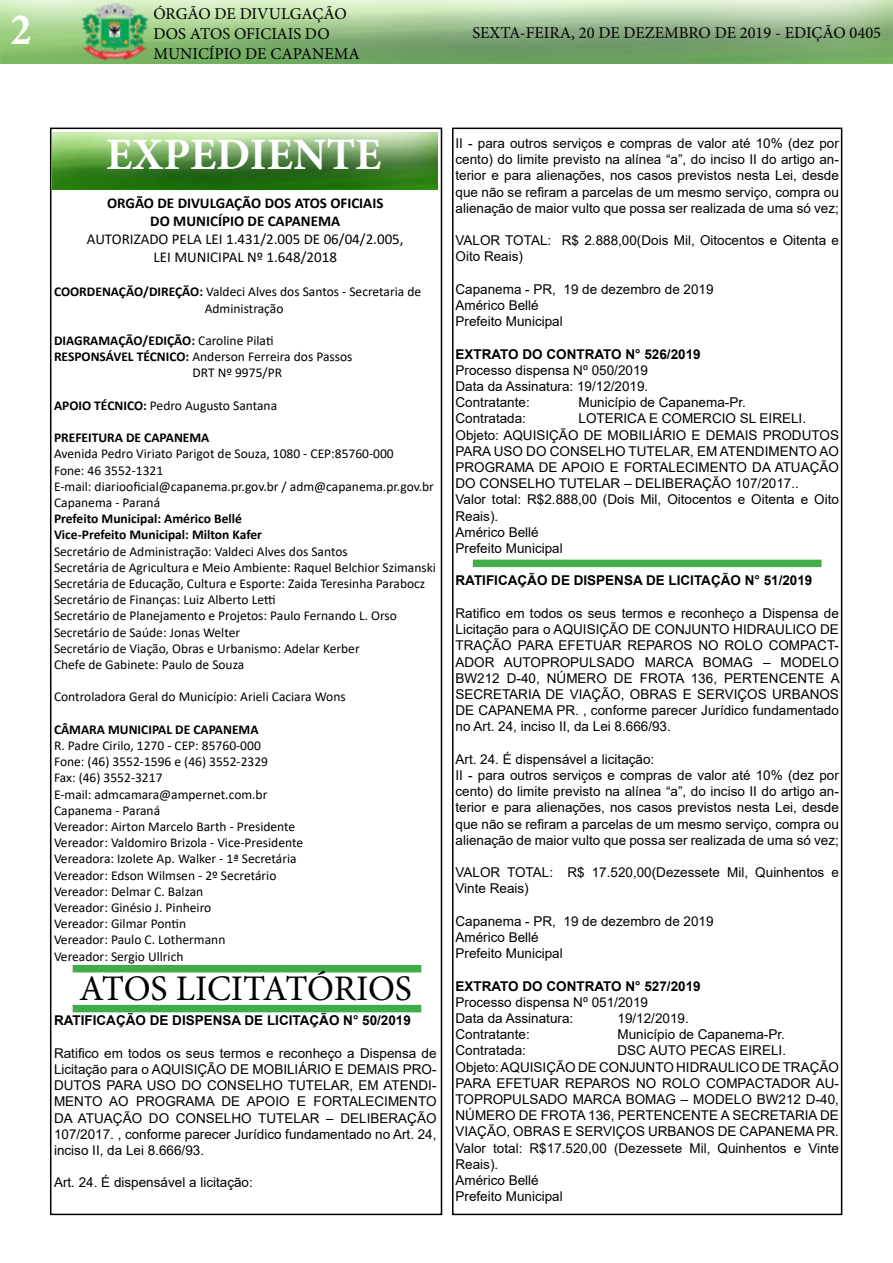
<style>
.page{position:relative;width:893px;height:1263px;background:#fff}
.page>*{position:absolute;margin:0;border:0;box-sizing:border-box;transform-origin:0 0}
.t1{font:700 45px "Minion Pro";color:#fff}
.t2{font:700 condensed 45px "Minion Pro";color:#fff}
.t3{font:36px "Minion Pro";letter-spacing:-.01em;color:#000}
.t4{font:16.5px/19.8px "Minion Pro";color:#000}
.t5{font:15px/18px "Calibri";color:#000;text-align:center}
.t6{font:700 15px/18px "Calibri";color:#000;text-align:center}
.t7{font:13.5px/16.2px "Arial";color:#000}
.t8{font:13.5px/16.2px "Calibri";color:#000}
.t9{font:700 13.5px/16.2px "Calibri";color:#000}
.t10{font:700 13.5px "Arial";color:#000}
.s1{font-weight:700}
.s2{font-weight:400}
</style>
<div class="page">
<div style="left:50px;top:128px;width:392px;height:1087px;border:2px solid #000"></div>
<img style="left:0;top:0;width:893px;height:64px">
<div style="left:452px;top:128px;width:390px;height:1087px;border:2px solid #000"></div>
<img style="left:53px;top:132px;width:384px;height:58px">
<div style="left:73px;top:965px;width:348px;height:7px;background:#41ad49"></div>
<div style="left:73px;top:1005px;width:348px;height:7px;background:#41ad49"></div>
<div style="left:473px;top:560px;width:348px;height:7px;background:#41ad49"></div>
<h1 class="t2" style="left:11px;top:-1px;width:22px">2</h1>
<p class="t4" style="left:153px;top:4px;width:208px">ÓRGÃO DE DIVULGAÇÃO<br>DOS ATOS OFICIAIS DO<br>MUNICÍPIO DE CAPANEMA</p>
<p class="t4" style="left:473px;top:23px;width:410px">SEXTA-FEIRA, 20 DE DEZEMBRO DE 2019 - EDIÇÃO 0405</p>
<h1 class="t1" style="left:106px;top:123px;width:277px">EXPEDIENTE</h1>
<p class="t6" style="left:107px;top:194px;width:278px">ORGÃO DE DIVULGAÇÃO DOS ATOS OFICIAIS<br>DO MUNICÍPIO DE CAPANEMA</p>
<p class="t5" style="left:87px;top:230px;width:318px">AUTORIZADO PELA LEI 1.431/2.005 DE 06/04/2.005,<br>LEI MUNICIPAL Nº 1.648/2018</p>
<p class="t8" style="left:205px;top:283px;width:218px;text-indent:-151px"><span class="s1">COORDENAÇÃO/DIREÇÃO:</span> Valdeci Alves dos Santos - Secretaria de<br>Administração</p>
<p class="t9" style="left:54px;top:332px;width:221px">DIAGRAMAÇÃO/EDIÇÃO: <span class="s2">Caroline Pilati</span></p>
<p class="t8" style="left:54px;top:348px;width:300px"><span class="s1">RESPONSÁVEL TÉCNICO:</span> Anderson Ferreira dos Passos</p>
<p class="t8" style="left:193px;top:364px;width:91px">DRT Nº 9975/PR</p>
<p class="t8" style="left:54px;top:397px;width:225px"><span class="s1">APOIO TÉCNICO:</span> Pedro Augusto Santana</p>
<p class="t9" style="left:54px;top:429px;width:157px">PREFEITURA DE CAPANEMA</p>
<p class="t8" style="left:54px;top:445px;width:381px">Avenida Pedro Viriato Parigot de Souza, 1080 - CEP:85760-000<br>Fone: 46 3552-1321<br>E-mail: diariooficial@capanema.pr.gov.br / adm@capanema.pr.gov.br Capanema - Paraná</p>
<p class="t9" style="left:54px;top:510px;width:209px">Prefeito Municipal: Américo Bellé<br>Vice-Prefeito Municipal: Milton Kafer</p>
<p class="t8" style="left:54px;top:543px;width:384px">Secretário de Administração: Valdeci Alves dos Santos<br>Secretária de Agricultura e Meio Ambiente: Raquel Belchior Szimanski Secretária de Educação, Cultura e Esporte: Zaida Teresinha Parabocz Secretário de Finanças: Luiz Alberto Letti<br>Secretário de Planejamento e Projetos: Paulo Fernando L. Orso Secretário de Saúde: Jonas Welter<br>Secretário de Viação, Obras e Urbanismo: Adelar Kerber<br>Chefe de Gabinete: Paulo de Souza</p>
<p class="t8" style="left:54px;top:688px;width:293px">Controladora Geral do Município: Arieli Caciara Wons</p>
<p class="t9" style="left:54px;top:721px;width:206px">CÂMARA MUNICIPAL DE CAPANEMA</p>
<p class="t8" style="left:54px;top:737px;width:251px">R. Padre Cirilo, 1270 - CEP: 85760-000<br>Fone: (46) 3552-1596 e (46) 3552-2329<br>Fax: (46) 3552-3217<br>E-mail: admcamara@ampernet.com.br Capanema - Paraná<br>Vereador: Airton Marcelo Barth - Presidente Vereador: Valdomiro Brizola - Vice-Presidente Vereadora: Izolete Ap. Walker - 1ª Secretária Vereador: Edson Wilmsen - 2º Secretário Vereador: Delmar C. Balzan<br>Vereador: Ginésio J. Pinheiro<br>Vereador: Gilmar Pontin<br>Vereador: Paulo C. Lothermann<br>Vereador: Sergio Ullrich</p>
<h2 class="t3" style="left:79px;top:964px;width:334px">ATOS LICITATÓRIOS</h2>
<p class="t10" style="left:54px;top:1011px;width:358px">RATIFICAÇÃO DE DISPENSA DE LICITAÇÃO N° 50/2019</p>
<p class="t7" style="left:54px;top:1045px;width:384px;text-align:justify">Ratifico em todos os seus termos e reconheço a Dispensa de Licitação para o AQUISIÇÃO DE MOBILIÁRIO E DEMAIS PRO-DUTOS PARA USO DO CONSELHO TUTELAR, EM ATENDI-MENTO AO PROGRAMA DE APOIO E FORTALECIMENTO DA ATUAÇÃO DO CONSELHO TUTELAR – DELIBERAÇÃO 107/2017. , conforme parecer Jurídico fundamentado no Art. 24, inciso II, da Lei 8.666/93.</p>
<p class="t7" style="left:54px;top:1174px;width:200px">Art. 24. É dispensável a licitação:</p>
<p class="t7" style="left:455px;top:135px;width:385px;text-align:justify">II - para outros serviços e compras de valor até 10% (dez por cento) do limite previsto na alínea “a”, do inciso II do artigo an&shy;terior e para alienações, nos casos previstos nesta Lei, desde que não se refiram a parcelas de um mesmo serviço, compra ou alienação de maior vulto que possa ser realizada de uma só vez;</p>
<p class="t7" style="left:455px;top:232px;width:385px">VALOR TOTAL: R$ 2.888,00(Dois Mil, Oitocentos e Oitenta e<br>Oito Reais)</p>
<p class="t7" style="left:455px;top:281px;width:260px">Capanema - PR, 19 de dezembro de 2019<br>Américo Bellé<br>Prefeito Municipal</p>
<p class="t10" style="left:455px;top:344px;width:247px">EXTRATO DO CONTRATO N° 526/2019</p>
<p class="t7" style="left:455px;top:362px;width:194px;text-align:justify">Processo dispensa Nº 050/2019<br>Data da Assinatura: 19/12/2019.<br>Contratante:</p>
<p class="t7" style="left:578px;top:394px;width:169px">Município de Capanema-Pr.</p>
<p class="t7" style="left:455px;top:410px;width:385px;text-indent:123px">LOTERICA E COMERCIO SL EIRELI.<br>Objeto: AQUISIÇÃO DE MOBILIÁRIO E DEMAIS PRODUTOS PARA USO DO CONSELHO TUTELAR, EM ATENDIMENTO AO PROGRAMA DE APOIO E FORTALECIMENTO DA ATUAÇÃO DO CONSELHO TUTELAR – DELIBERAÇÃO 107/2017..<br>Valor total: R$2.888,00 (Dois Mil, Oitocentos e Oitenta e Oito Reais).<br>Américo Bellé<br>Prefeito Municipal</p>
<p class="t10" style="left:455px;top:571px;width:358px">RATIFICAÇÃO DE DISPENSA DE LICITAÇÃO N° 51/2019</p>
<p class="t7" style="left:455px;top:605px;width:386px;text-align:justify">Ratifico em todos os seus termos e reconheço a Dispensa de Licitação para o AQUISIÇÃO DE CONJUNTO HIDRAULICO DE TRAÇÃO PARA EFETUAR REPAROS NO ROLO COMPACT-ADOR AUTOPROPULSADO MARCA BOMAG – MODELO BW212 D-40, NÚMERO DE FROTA 136, PERTENCENTE A SECRETARIA DE VIAÇÃO, OBRAS E SERVIÇOS URBANOS DE CAPANEMA PR. , conforme parecer Jurídico fundamentado no Art. 24, inciso II, da Lei 8.666/93.</p>
<p class="t7" style="left:455px;top:751px;width:385px">Art. 24. É dispensável a licitação:<br>II - para outros serviços e compras de valor até 10% (dez por cento) do limite previsto na alínea “a”, do inciso II do artigo an&shy;terior e para alienações, nos casos previstos nesta Lei, desde que não se refiram a parcelas de um mesmo serviço, compra ou alienação de maior vulto que possa ser realizada de uma só vez;</p>
<p class="t7" style="left:455px;top:864px;width:385px">VALOR TOTAL: R$ 17.520,00(Dezessete Mil, Quinhentos e<br>Vinte Reais)</p>
<p class="t7" style="left:455px;top:913px;width:260px">Capanema - PR, 19 de dezembro de 2019<br>Américo Bellé<br>Prefeito Municipal</p>
<p class="t10" style="left:455px;top:976px;width:247px">EXTRATO DO CONTRATO N° 527/2019</p>
<p class="t7" style="left:455px;top:994px;width:194px">Processo dispensa Nº 051/2019<br>Data da Assinatura:</p>
<p class="t7" style="left:455px;top:410px;width:72px">Contratada:</p>
<p class="t7" style="left:617px;top:1010px;width:73px">19/12/2019.</p>
<p class="t7" style="left:455px;top:1026px;width:76px">Contratante:</p>
<p class="t7" style="left:617px;top:1026px;width:169px">Município de Capanema-Pr.</p>
<p class="t7" style="left:455px;top:1042px;width:72px">Contratada:</p>
<p class="t7" style="left:455px;top:1042px;width:385px;text-indent:162px">DSC AUTO PECAS EIRELI.<br>Objeto: AQUISIÇÃO DE CONJUNTO HIDRAULICO DE TRAÇÃO PARA EFETUAR REPAROS NO ROLO COMPACTADOR AU-TOPROPULSADO MARCA BOMAG – MODELO BW212 D-40, NÚMERO DE FROTA 136, PERTENCENTE A SECRETARIA DE VIAÇÃO, OBRAS E SERVIÇOS URBANOS DE CAPANEMA PR.<br>Valor total: R$17.520,00 (Dezessete Mil, Quinhentos e Vinte Reais).<br>Américo Bellé<br>Prefeito Municipal</p>
</div>
